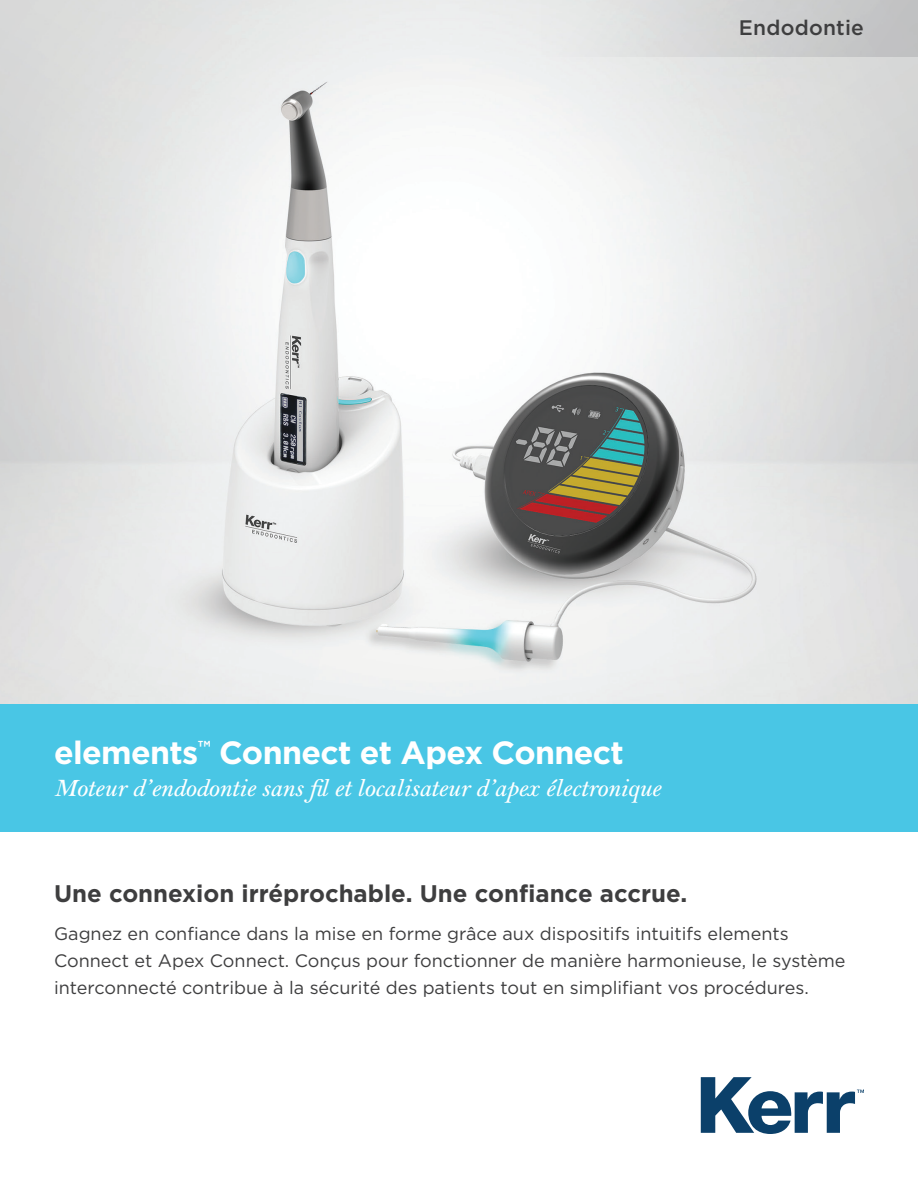
<style>
.page{position:relative;width:918px;height:1188px;background:#fff}
.page>*{position:absolute;margin:0;border:0;box-sizing:border-box;transform-origin:0 0}
.t1{font:700 32.1px "Gotham";letter-spacing:-.02em;color:#fff}
.t2{font:italic 600 25.5px "Bell MT Std";letter-spacing:-.015em;color:#fff}
.t3{font:700 24px "Gotham";color:#3e3e3f}
.t4{font:500 21px "Gotham";letter-spacing:.01em;color:#3e3e3f}
.t5{font:18px/27px "Gotham";color:#3e3e3f}
</style>
<div class="page">
<img style="left:0;top:0;width:918px;height:704px">
<div style="left:542px;top:0;width:376px;height:57px;background:linear-gradient(to right,#ebecec,#bebfc0)"></div>
<div style="left:0;top:704px;width:918px;height:128px;background:#49c6e5"></div>
<svg style="left:701px;top:1077px;width:163px;height:57px"></svg>
<p class="t4" style="left:739px;top:14px;width:127px">Endodontie</p>
<h1 class="t1" style="left:54px;top:732px;width:571px">elements<sup>™</sup> Connect et Apex Connect</h1>
<h2 class="t2" style="left:54px;top:774px;width:609px">Moteur d’endodontie sans fil et localisateur d’apex électronique</h2>
<h3 class="t3" style="left:54px;top:877px;width:635px">Une connexion irréprochable. Une confiance accrue.</h3>
<p class="t5" style="left:54px;top:920px;width:793px">Gagnez en confiance dans la mise en forme grâce aux dispositifs intuitifs elements<br>Connect et Apex Connect. Conçus pour fonctionner de manière harmonieuse, le système interconnecté contribue à la sécurité des patients tout en simplifiant vos procédures.</p>
</div>
